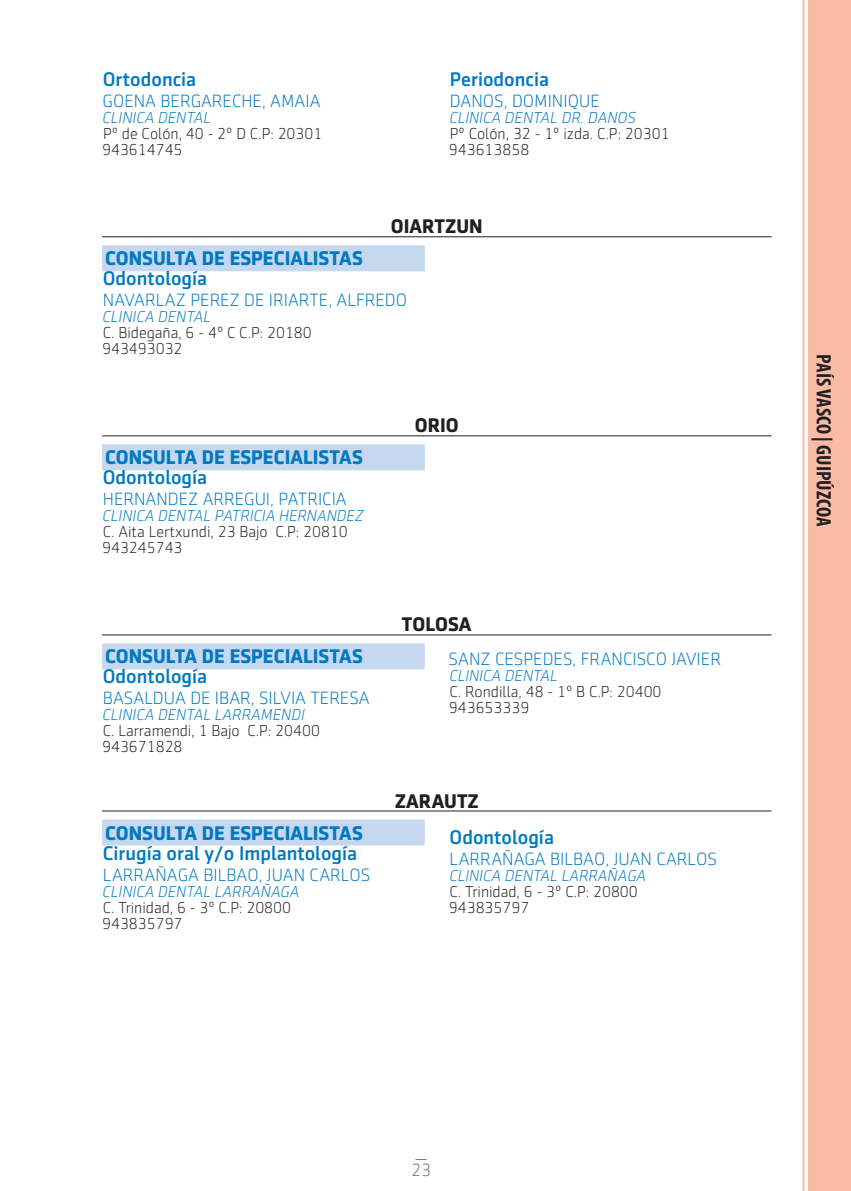
<style>
.page{position:relative;width:851px;height:1191px;background:#fff}
.page>*{position:absolute;margin:0;border:0;box-sizing:border-box;transform-origin:0 0}
.t1{font:700 condensed 21px "Myriad Pro";color:#231f20}
.t2{font:500 20px "Sentico Sans DT";color:#0079c2}
.t3{font:700 20px "Sentico Sans DT";color:#0079c2}
.t4{font:700 20px "Sentico Sans DT";color:#231f20}
.t5{font:300 18px "Sentico Sans DT";color:#0079c2}
.t6{font:300 18px "Sentico Sans DT";color:#717074}
.t7{font:300 16px/16px "Sentico Sans DT";color:#231f20}
.t8{font:italic 300 16px "Sentico Sans DT";color:#0079c2}
</style>
<div class="page">
<hr style="left:802px;top:0;width:2px;height:1191px;background:#fabba6">
<div style="left:808px;top:0;width:42px;height:1191px;background:#fabba6"></div>
<hr style="left:102px;top:236px;width:669px;height:1px;background:#231f20">
<div style="left:102px;top:245px;width:323px;height:26px;background:#c6d8ef"></div>
<hr style="left:102px;top:435px;width:669px;height:1px;background:#231f20">
<div style="left:102px;top:444px;width:323px;height:26px;background:#c6d8ef"></div>
<hr style="left:102px;top:634px;width:669px;height:1px;background:#231f20">
<div style="left:102px;top:643px;width:323px;height:26px;background:#c6d8ef"></div>
<hr style="left:102px;top:810px;width:669px;height:1px;background:#231f20">
<div style="left:102px;top:819px;width:323px;height:26px;background:#c6d8ef"></div>
<p class="t2" style="left:103px;top:68px;width:95px">Ortodoncia</p>
<p class="t5" style="left:103px;top:92px;width:219px">GOENA BERGARECHE, AMAIA</p>
<p class="t8" style="left:102px;top:109px;width:110px">CLINICA DENTAL</p>
<p class="t7" style="left:102px;top:126px;width:222px">Pº de Colón, 40 - 2º D C.P: 20301<br>943614745</p>
<p class="t2" style="left:449px;top:68px;width:101px">Periodoncia</p>
<p class="t5" style="left:449px;top:92px;width:151px">DANOS, DOMINIQUE</p>
<p class="t8" style="left:448px;top:109px;width:188px">CLINICA DENTAL DR. DANOS</p>
<p class="t7" style="left:449px;top:126px;width:222px">Pº Colón, 32 - 1º izda. C.P: 20301<br>943613858</p>
<p class="t4" style="left:391px;top:215px;width:93px">OIARTZUN</p>
<p class="t3" style="left:105px;top:247px;width:259px">CONSULTA DE ESPECIALISTAS</p>
<p class="t2" style="left:103px;top:267px;width:106px">Odontología</p>
<p class="t5" style="left:103px;top:291px;width:306px">NAVARLAZ PEREZ DE IRIARTE, ALFREDO</p>
<p class="t8" style="left:102px;top:308px;width:110px">CLINICA DENTAL</p>
<p class="t7" style="left:102px;top:325px;width:211px">C. Bidegaña, 6 - 4º C C.P: 20180<br>943493032</p>
<p class="t3" style="left:105px;top:446px;width:259px">CONSULTA DE ESPECIALISTAS</p>
<p class="t2" style="left:103px;top:466px;width:106px">Odontología</p>
<p class="t5" style="left:103px;top:490px;width:245px">HERNANDEZ ARREGUI, PATRICIA</p>
<p class="t8" style="left:102px;top:507px;width:263px">CLINICA DENTAL PATRICIA HERNANDEZ</p>
<p class="t7" style="left:102px;top:524px;width:247px">C. Aita Lertxundi, 23 Bajo C.P: 20810<br>943245743</p>
<p class="t4" style="left:415px;top:414px;width:45px">ORIO</p>
<p class="t3" style="left:105px;top:645px;width:259px">CONSULTA DE ESPECIALISTAS</p>
<p class="t2" style="left:103px;top:665px;width:106px">Odontología</p>
<p class="t5" style="left:103px;top:689px;width:268px">BASALDUA DE IBAR, SILVIA TERESA</p>
<p class="t8" style="left:102px;top:706px;width:204px">CLINICA DENTAL LARRAMENDI</p>
<p class="t7" style="left:102px;top:723px;width:219px">C. Larramendi, 1 Bajo C.P: 20400<br>943671828</p>
<p class="t3" style="left:105px;top:821px;width:259px">CONSULTA DE ESPECIALISTAS</p>
<p class="t2" style="left:103px;top:841px;width:256px">Cirugía oral y/o Implantología</p>
<p class="t5" style="left:103px;top:865px;width:269px">LARRAÑAGA BILBAO, JUAN CARLOS</p>
<p class="t8" style="left:102px;top:882px;width:198px">CLINICA DENTAL LARRAÑAGA</p>
<p class="t7" style="left:102px;top:899px;width:190px">C. Trinidad, 6 - 3º C.P: 20800<br>943835797</p>
<p class="t4" style="left:402px;top:613px;width:71px">TOLOSA</p>
<p class="t5" style="left:448px;top:650px;width:274px">SANZ CESPEDES, FRANCISCO JAVIER</p>
<p class="t8" style="left:448px;top:667px;width:110px">CLINICA DENTAL</p>
<p class="t7" style="left:449px;top:684px;width:214px">C. Rondilla, 48 - 1º B C.P: 20400<br>943653339</p>
<p class="t4" style="left:394px;top:789px;width:86px">ZARAUTZ</p>
<p class="t2" style="left:449px;top:825px;width:106px">Odontología</p>
<p class="t5" style="left:449px;top:849px;width:269px">LARRAÑAGA BILBAO, JUAN CARLOS</p>
<p class="t8" style="left:448px;top:866px;width:198px">CLINICA DENTAL LARRAÑAGA</p>
<p class="t7" style="left:449px;top:883px;width:190px">C. Trinidad, 6 - 3º C.P: 20800<br>943835797</p>
<h1 class="t1" style="left:836px;top:354px;width:173px;rotate:90deg">PAÍS VASCO | GUIPÚZCOA</h1>
<p class="t6" style="left:411px;top:1160px;width:22px">23</p>
</div>
